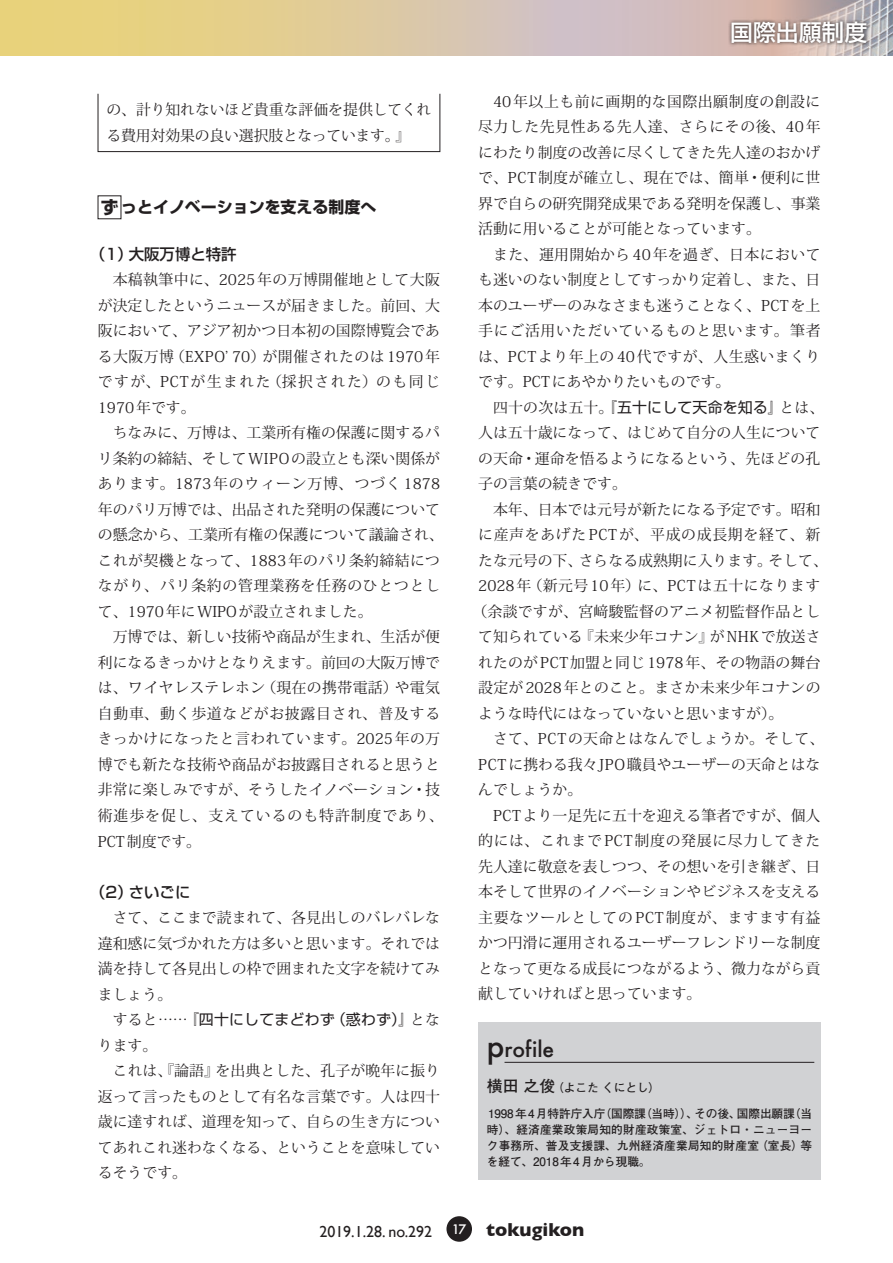
<style>
.page{position:relative;width:893px;height:1263px;background:#fff}
.page>*{position:absolute;margin:0;border:0;box-sizing:border-box;transform-origin:0 0}
.t1{font:500 22.8px "Shin Go Pro";color:#fff}
.t2{font:500 21.3px "Futura";color:#231f20}
.t3{font:15.9px "Gill Sans";color:#231f20}
.t4{font:700 15.9px "Shin Go Pro";color:#231f20}
.t5{font:500 15.45px "Shin Go Pro";color:#231f20}
.t6{font:14.85px/25.5px "Koz Min Pro";color:#231f20}
.t7{font:14.85px "Koz Min Pro";letter-spacing:.035em;color:#231f20}
.t8{font:14.85px "Koz Min Pro";letter-spacing:.045em;color:#231f20}
.t9{font:14.85px "Koz Min Pro";letter-spacing:.03em;color:#231f20}
.t10{font:14.85px "Shin Go Pro";letter-spacing:.015em;color:#231f20}
.t11{font:14.85px "Koz Min Pro";letter-spacing:.02em;color:#231f20}
.t12{font:14.85px "Koz Min Pro";letter-spacing:.05em;color:#231f20}
.t13{font:700 11.7px/15.9px "Futo Go B101 Pro";letter-spacing:.015em;color:#231f20;text-align:justify}
.s1{font-size:18px}
.s2{font-family:"Koz Min Pro"}
.s3{font-family:"Shin Go Pro"}
.s4{font-size:29.7px}
.s5{font-size:15.9px}
.s6{font-weight:700;font-size:19.2px}
</style>
<div class="page">
<div style="left:446px;top:1216px;width:26px;height:26px;background:#231f20;border-radius:50%"></div>
<svg style="left:0;top:0;width:773px;height:55px;background:#dcc8a0"></svg>
<img style="left:773px;top:0;width:120px;height:55px">
<svg style="left:728px;top:18px;width:142px;height:29px;background:#91817d"></svg>
<div style="left:98px;top:94px;width:342px;height:58px;border:1px solid #231f20"></div>
<div style="left:478px;top:1023px;width:343px;height:157px;background:#d1d2d4"></div>
<hr style="left:504px;top:1062px;width:310px;height:1px;background:#231f20">
<p class="t6" style="left:107px;top:97px;width:326px">の、計り知れないほど貴重な評価を提供してくれる費用対効果の良い選択肢となっています。』</p>
<p class="t4" style="left:100px;top:195px;width:277px"><span class="s1">ず</span>っとイノベーションを支える制度へ</p>
<p class="t5" style="left:90px;top:242px;width:148px">（1）大阪万博と特許</p>
<p class="t6" style="left:98px;top:267px;width:348px">　本稿執筆中に、2025年の万博開催地として大阪が決定したというニュースが届きました。前回、大阪において、アジア初かつ日本初の国際博覧会である大阪万博（EXPO’ 70）が開催されたのは 1970年ですが、PCTが生まれた（採択された）のも同じ<br>1970年です。<br>　ちなみに、万博は、工業所有権の保護に関するパリ条約の締結、そしてWIPOの設立とも深い関係があります。1873年のウィーン万博、つづく 1878年のパリ万博では、出品された発明の保護についての懸念から、工業所有権の保護について議論され、これが契機となって、1883年のパリ条約締結につながり、パリ条約の管理業務を任務のひとつとして、1970年にWIPOが設立されました。<br>　万博では、新しい技術や商品が生まれ、生活が便利になるきっかけとなりえます。前回の大阪万博では、ワイヤレステレホン（現在の携帯電話）や電気自動車、動く歩道などがお披露目され、普及するきっかけになったと言われています。2025年の万博でも新たな技術や商品がお披露目されると思うと非常に楽しみですが、そうしたイノベーション・技術進歩を促し、支えているのも特許制度であり、<br>PCT制度です。</p>
<p class="t5" style="left:90px;top:879px;width:102px">（2）さいごに</p>
<p class="t6" style="left:98px;top:904px;width:344px;text-align:justify">　さて、ここまで読まれて、各見出しのバレバレな違和感に気づかれた方は多いと思います。それでは満を持して各見出しの枠で囲まれた文字を続けてみましょう。</p>
<p class="t10" style="left:98px;top:1007px;width:344px"><span class="s2">　すると……</span>『四十にしてまどわず（惑わず）』<span class="s2">とな</span></p>
<p class="t6" style="left:98px;top:1032px;width:344px">ります。<br>　これは、『論語』を出典とした、孔子が晩年に振り返って言ったものとして有名な言葉です。人は四十歳に達すれば、道理を知って、自らの生き方についてあれこれ迷わなくなる、ということを意味しているそうです。</p>
<h1 class="t1" style="left:730px;top:14px;width:139px">国際出願制度</h1>
<p class="t7" style="left:478px;top:91px;width:344px">　40年以上も前に画期的な国際出願制度の創設に</p>
<p class="t7" style="left:478px;top:116px;width:344px">尽力した先見性ある先人達、さらにその後、40年</p>
<p class="t6" style="left:478px;top:139px;width:344px">にわたり制度の改善に尽くしてきた先人達のおかげ</p>
<p class="t6" style="left:478px;top:164px;width:344px">で、PCT制度が確立し、現在では、簡単・便利に世</p>
<p class="t6" style="left:478px;top:190px;width:344px">界で自らの研究開発成果である発明を保護し、事業</p>
<p class="t6" style="left:478px;top:215px;width:284px">活動に用いることが可能となっています。</p>
<p class="t9" style="left:478px;top:244px;width:344px">　また、運用開始から 40年を過ぎ、日本において</p>
<p class="t6" style="left:478px;top:266px;width:344px">も迷いのない制度としてすっかり定着し、また、日</p>
<p class="t6" style="left:478px;top:292px;width:344px">本のユーザーのみなさまも迷うことなく、PCTを上</p>
<p class="t12" style="left:478px;top:320px;width:344px">手にご活用いただいているものと思います。筆者</p>
<p class="t9" style="left:478px;top:346px;width:344px">は、PCTより年上の 40代ですが、人生惑いまくり</p>
<p class="t6" style="left:478px;top:368px;width:254px">です。PCTにあやかりたいものです。</p>
<p class="t6" style="left:478px;top:394px;width:348px">　四十の次は五十。<span class="s3">『五十にして天命を知る』</span>とは、</p>
<p class="t6" style="left:478px;top:419px;width:344px">人は五十歳になって、はじめて自分の人生について</p>
<p class="t6" style="left:478px;top:445px;width:344px">の天命・運命を悟るようになるという、先ほどの孔</p>
<p class="t6" style="left:478px;top:470px;width:150px">子の言葉の続きです。</p>
<p class="t6" style="left:478px;top:496px;width:344px">　本年、日本では元号が新たになる予定です。昭和</p>
<p class="t8" style="left:478px;top:524px;width:344px">に産声をあげた PCTが、平成の成長期を経て、新</p>
<p class="t6" style="left:478px;top:547px;width:351px">たな元号の下、さらなる成熟期に入ります。そして、</p>
<p class="t7" style="left:478px;top:575px;width:344px">2028年（新元号10年）に、PCTは五十になります</p>
<p class="t11" style="left:473px;top:601px;width:349px">（余談ですが、宮﨑駿監督のアニメ初監督作品とし</p>
<p class="t6" style="left:478px;top:624px;width:344px">て知られている『未来少年コナン』がNHKで放送さ</p>
<p class="t6" style="left:478px;top:649px;width:344px">れたのがPCT加盟と同じ1978年、その物語の舞台</p>
<p class="t6" style="left:478px;top:675px;width:344px">設定が2028年とのこと。まさか未来少年コナンの</p>
<p class="t6" style="left:478px;top:700px;width:307px">ような時代にはなっていないと思いますが）。</p>
<p class="t6" style="left:478px;top:726px;width:348px">　さて、PCTの天命とはなんでしょうか。そして、</p>
<p class="t6" style="left:478px;top:751px;width:344px">PCTに携わる我々JPO職員やユーザーの天命とはな</p>
<p class="t6" style="left:478px;top:777px;width:106px">んでしょうか。</p>
<p class="t6" style="left:478px;top:802px;width:344px">　PCTより一足先に五十を迎える筆者ですが、個人</p>
<p class="t8" style="left:478px;top:830px;width:344px">的には、これまで PCT制度の発展に尽力してきた</p>
<p class="t6" style="left:478px;top:853px;width:344px">先人達に敬意を表しつつ、その想いを引き継ぎ、日</p>
<p class="t6" style="left:478px;top:879px;width:344px">本そして世界のイノベーションやビジネスを支える</p>
<p class="t8" style="left:478px;top:907px;width:344px">主要なツールとしての PCT制度が、ますます有益</p>
<p class="t6" style="left:478px;top:930px;width:344px">かつ円滑に運用されるユーザーフレンドリーな制度</p>
<p class="t6" style="left:478px;top:955px;width:344px">となって更なる成長につながるよう、微力ながら貢</p>
<p class="t6" style="left:478px;top:981px;width:225px">献していければと思っています。</p>
<h2 class="t2" style="left:487px;top:1035px;width:69px"><span class="s4">p</span>rofile</h2>
<p class="t13" style="left:487px;top:1078px;width:175px"><span class="s5">横田 之俊</span>（よこた くにとし）</p>
<p class="t13" style="left:487px;top:1104px;width:327px">1998年4月特許庁入庁（国際課（当時））、その後、国際出願課（当時）、経済産業政策局知的財産政策室、ジェトロ・ニューヨーク事務所、普及支援課、九州経済産業局知的財産室（室長）等を経て、2018年4月から現職。</p>
<p class="t3" style="left:319px;top:1222px;width:266px">2019.1.28. no.292 <sup>17</sup> <span class="s6">tokugikon</span></p>
</div>
